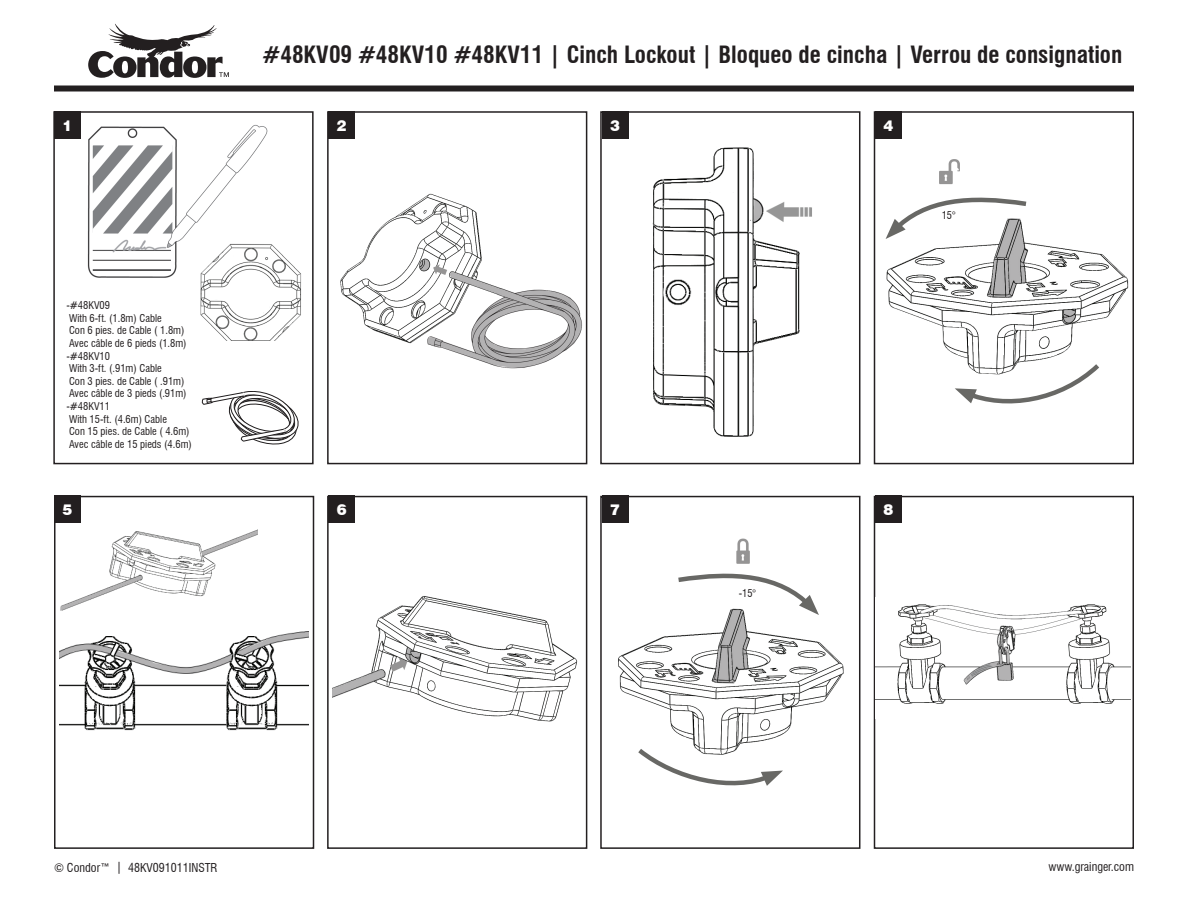
<style>
.page{position:relative;width:1188px;height:918px;background:#fff}
.page>*{position:absolute;margin:0;border:0;box-sizing:border-box;transform-origin:0 0}
.t1{font:700 condensed 23.25px "Swiss 721 BT";color:#231f20}
.t2{font:900 15px "Swiss 721 BT";color:#fff}
.t3{font:condensed 12px "Swiss 721 BT";color:#231f20}
.t4{font:condensed 10.5px/12.6px "Swiss 721 BT";color:#231f20}
</style>
<div class="page">
<img style="left:59px;top:631px;width:250px;height:100px">
<img style="left:60px;top:530px;width:197px;height:81px">
<div style="left:54px;top:86px;width:1080px;height:6px;background:#231f20"></div>
<div style="left:327px;top:111px;width:260px;height:353px;border:2px solid #231f20"></div>
<div style="left:327px;top:496px;width:260px;height:353px;border:2px solid #231f20"></div>
<div style="left:54px;top:496px;width:260px;height:353px;border:2px solid #231f20"></div>
<div style="left:600px;top:111px;width:260px;height:353px;border:2px solid #231f20"></div>
<div style="left:874px;top:111px;width:260px;height:353px;border:2px solid #231f20"></div>
<div style="left:600px;top:496px;width:260px;height:353px;border:2px solid #231f20"></div>
<div style="left:874px;top:496px;width:260px;height:353px;border:2px solid #231f20"></div>
<div style="left:53px;top:111px;width:261px;height:353px;border:2px solid #231f20"></div>
<img style="left:87px;top:124px;width:181px;height:154px">
<div style="left:54px;top:112px;width:27px;height:27px;background:#231f20"></div>
<div style="left:54px;top:496px;width:27px;height:27px;background:#231f20"></div>
<div style="left:328px;top:112px;width:27px;height:27px;background:#231f20"></div>
<div style="left:328px;top:496px;width:27px;height:27px;background:#231f20"></div>
<div style="left:602px;top:112px;width:27px;height:27px;background:#231f20"></div>
<div style="left:602px;top:496px;width:27px;height:27px;background:#231f20"></div>
<div style="left:875px;top:112px;width:27px;height:27px;background:#231f20"></div>
<div style="left:875px;top:496px;width:27px;height:27px;background:#231f20"></div>
<img style="left:652px;top:147px;width:160px;height:290px">
<img style="left:340px;top:193px;width:242px;height:176px">
<img style="left:333px;top:596px;width:245px;height:126px">
<img style="left:618px;top:538px;width:226px;height:206px">
<img style="left:876px;top:597px;width:255px;height:121px">
<img style="left:885px;top:159px;width:244px;height:201px">
<img style="left:200px;top:238px;width:101px;height:103px">
<svg style="left:886px;top:195px;width:145px;height:44px"></svg>
<svg style="left:201px;top:391px;width:97px;height:53px"></svg>
<svg style="left:955px;top:360px;width:144px;height:44px"></svg>
<svg style="left:673px;top:571px;width:146px;height:44px"></svg>
<svg style="left:638px;top:744px;width:145px;height:42px"></svg>
<svg style="left:88px;top:24px;width:141px;height:54px"></svg>
<h2 class="t2" style="left:63px;top:116px;width:11px">1</h2>
<p class="t4" style="left:66px;top:299px;width:127px">-#48KV09<br>With 6-ft. (1.8m) Cable<br>Con 6 pies. de Cable ( 1.8m)<br>Avec câble de 6 pieds (1.8m) -#48KV10<br>With 3-ft. (.91m) Cable<br>Con 3 pies. de Cable ( .91m)<br>Avec câble de 3 pieds (.91m) -#48KV11<br>With 15-ft. (4.6m) Cable<br>Con 15 pies. de Cable ( 4.6m)<br>Avec câble de 15 pieds (4.6m)</p>
<h2 class="t2" style="left:63px;top:501px;width:11px">5</h2>
<h1 class="t1" style="left:262px;top:41px;width:861px">#48KV09 #48KV10 #48KV11 | Cinch Lockout | Bloqueo de cincha | Verrou de consignation</h1>
<h2 class="t2" style="left:337px;top:116px;width:11px">2</h2>
<h2 class="t2" style="left:337px;top:501px;width:11px">6</h2>
<h2 class="t2" style="left:610px;top:116px;width:11px">3</h2>
<h2 class="t2" style="left:610px;top:501px;width:11px">7</h2>
<p class="t4" style="left:739px;top:587px;width:19px">-15°</p>
<h2 class="t2" style="left:883px;top:116px;width:11px">4</h2>
<p class="t4" style="left:942px;top:208px;width:15px">15°</p>
<h2 class="t2" style="left:883px;top:501px;width:11px">8</h2>
<p class="t3" style="left:54px;top:860px;width:165px">© Condor™ | 48KV091011INSTR</p>
<p class="t3" style="left:1049px;top:859px;width:87px">www.grainger.com</p>
</div>
